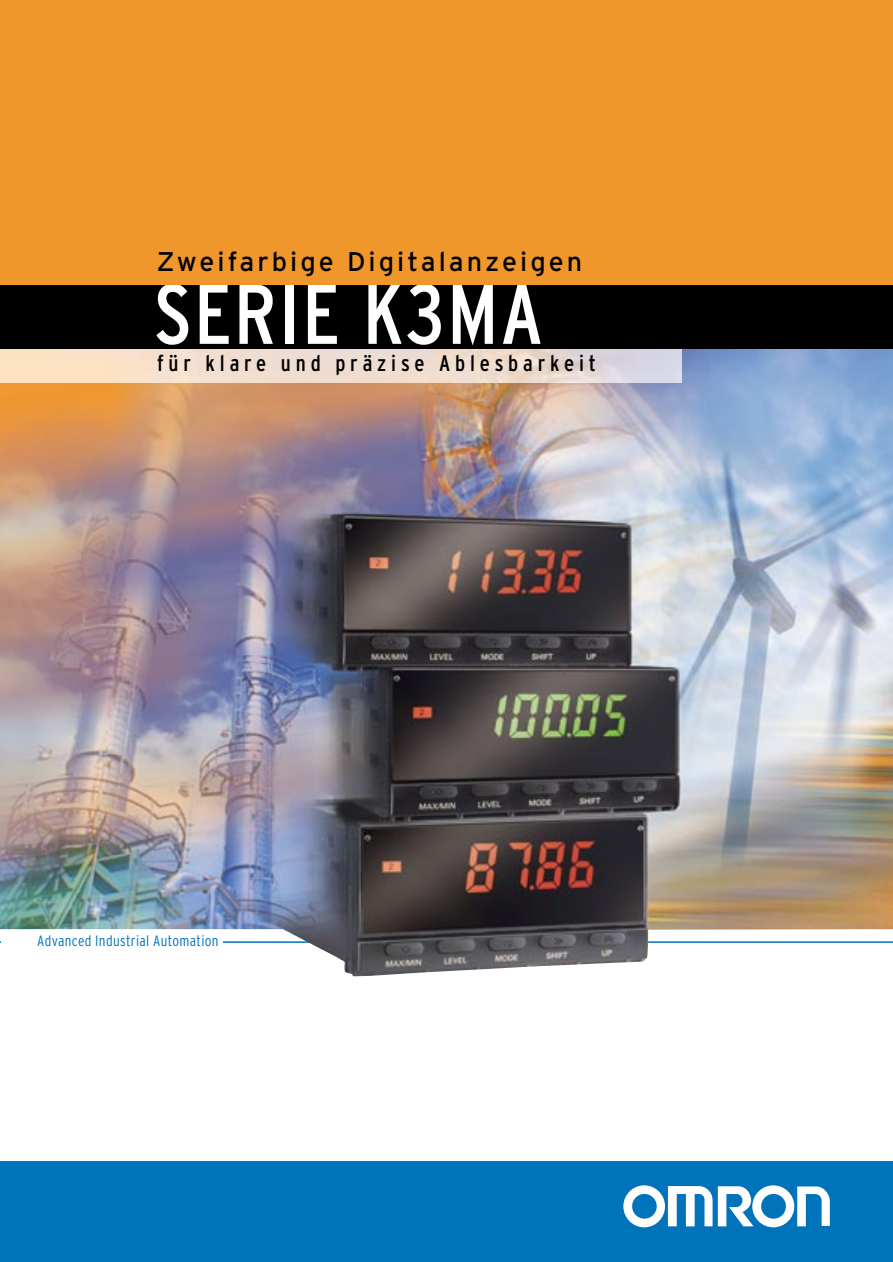
<style>
.page{position:relative;width:893px;height:1262px;background:#fff}
.page>*{position:absolute;margin:0;border:0;box-sizing:border-box;transform-origin:0 0}
.t1{font:condensed 84.6px "Interstate";letter-spacing:.025em;color:#fff}
.t2{font:27px "Interstate";letter-spacing:.11em;color:#000}
.t3{font:condensed 22.5px "Interstate";letter-spacing:.215em;color:#000}
.t4{font:300 condensed 15px "Interstate";letter-spacing:.025em;color:#0073bb}
</style>
<div class="page">
<hr style="left:0;top:941px;width:892px;height:1px;background:#0073bb">
<img style="left:1px;top:349px;width:891px;height:628px">
<img style="left:1px;top:349px;width:680px;height:34px">
<div style="left:1px;top:285px;width:891px;height:64px;background:#000"></div>
<div style="left:1px;top:932px;width:221px;height:19px;background:#fff"></div>
<div style="left:1px;top:0;width:891px;height:285px;background:#ef972a"></div>
<div style="left:1px;top:1161px;width:891px;height:100px;background:#0073bb"></div>
<svg style="left:623px;top:1185px;width:206px;height:42px"></svg>
<p class="t2" style="left:157px;top:251px;width:427px">Zweifarbige Digitalanzeigen</p>
<h1 class="t1" style="left:154px;top:282px;width:390px">SERIE K3MA</h1>
<p class="t3" style="left:157px;top:355px;width:440px">für klare und präzise Ablesbarkeit</p>
<p class="t4" style="left:37px;top:935px;width:183px">Advanced Industrial Automation</p>
</div>
